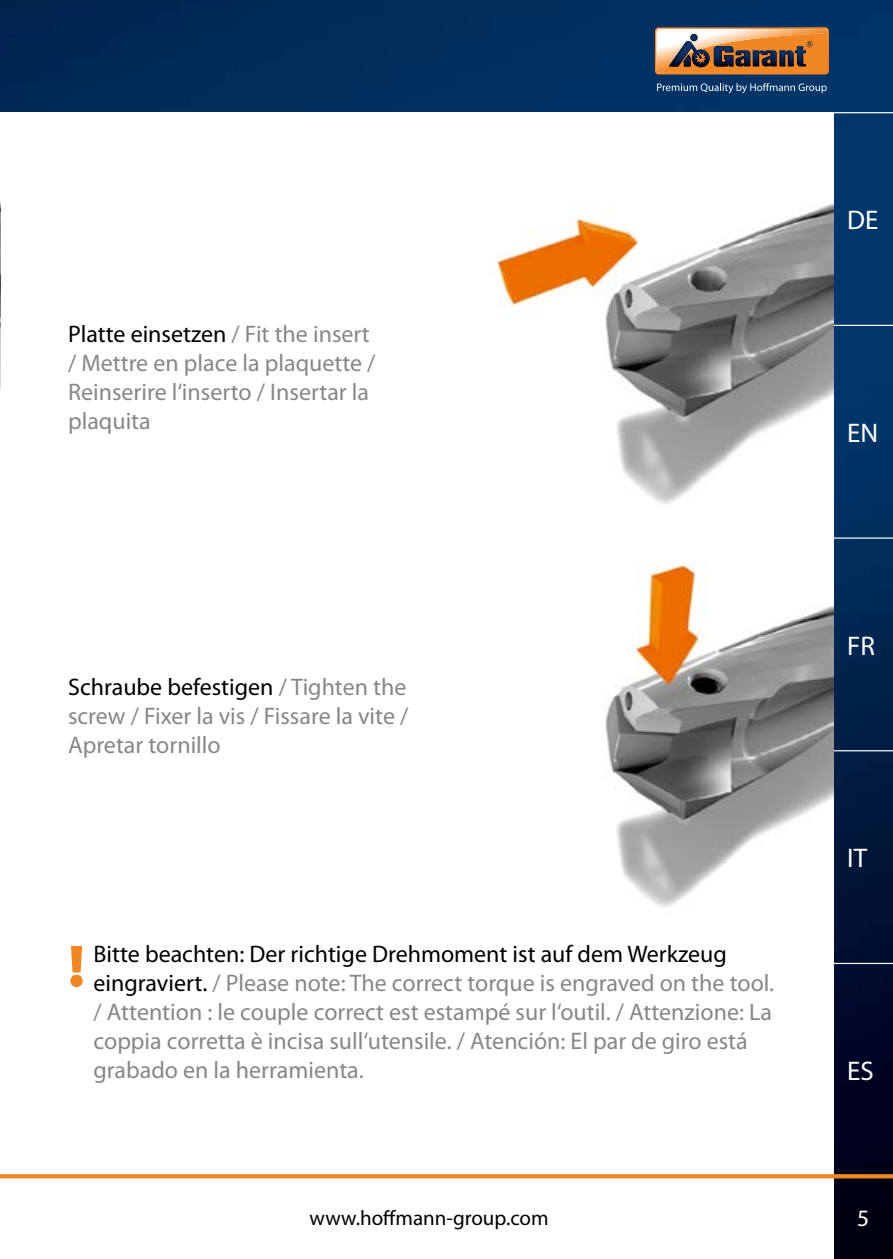
<style>
.page{position:relative;width:893px;height:1259px;background:#fff}
.page>*{position:absolute;margin:0;border:0;box-sizing:border-box;transform-origin:0 0}
.t1{font:900 60px "Myriad Pro";color:#f18624}
.t2{font:27px "Myriad Pro";color:#fff}
.Text{font:24px/28.8px "Myriad Pro";color:#878786}
.t3{font:23.4px "Myriad Pro";color:#fff}
.t4{font:21px "Myriad Pro";color:#000}
.s1{color:#000}
</style>
<div class="page">
<img style="left:0;top:0;width:893px;height:1259px">
<div style="left:0;top:112px;width:834px;height:1147px;background:#fff"></div>
<div style="left:655px;top:27px;width:174px;height:48px;background:#f18624;border-radius:4px"></div>
<svg style="left:657px;top:83px;width:170px;height:10px;background:#375e86"></svg>
<img style="left:656px;top:28px;width:172px;height:43px">
<img style="left:657px;top:29px;width:170px;height:4px">
<svg style="left:657px;top:33px;width:170px;height:40px"></svg>
<hr style="left:834px;top:112px;width:59px;height:1px;background:#fff">
<hr style="left:834px;top:325px;width:59px;height:1px;background:#fff">
<hr style="left:834px;top:537px;width:59px;height:2px;background:#fff">
<hr style="left:834px;top:750px;width:59px;height:1px;background:#fff">
<hr style="left:834px;top:963px;width:59px;height:1px;background:#fff">
<svg style="left:0;top:1174px;width:893px;height:4px;background:#f0892b"></svg>
<img style="left:0;top:202px;width:1px;height:189px">
<img style="left:497px;top:204px;width:337px;height:703px">
<p class="Text" style="left:68px;top:320px;width:309px"><span class="s1">Platte einsetzen</span> / Fit the insert / Mettre en place la plaquette /<br>Reinserire l‘inserto / Insertar la plaquita</p>
<p class="t2" style="left:847px;top:205px;width:33px">DE</p>
<p class="t2" style="left:847px;top:418px;width:33px">EN</p>
<p class="Text" style="left:68px;top:673px;width:342px;text-align:justify"><span class="s1">Schraube befestigen</span> / Tighten the screw / Fixer la vis / Fissare la vite / Apretar tornillo</p>
<p class="t1" style="left:68px;top:932px;width:19px">!</p>
<p class="Text" style="left:94px;top:940px;width:682px"><span class="s1">Bitte beachten: Der richtige Drehmoment ist auf dem Werkzeug eingraviert.</span> / Please note: The correct torque is engraved on the tool. / Attention : le couple correct est estampé sur l‘outil. / Attenzione: La coppia corretta è incisa sull‘utensile. / Atención: El par de giro está grabado en la herramienta.</p>
<p class="t2" style="left:847px;top:631px;width:29px">FR</p>
<p class="t2" style="left:847px;top:843px;width:21px">IT</p>
<p class="t2" style="left:847px;top:1056px;width:28px">ES</p>
<p class="t4" style="left:310px;top:1206px;width:240px">www.hoffmann-group.com</p>
<p class="t3" style="left:857px;top:1205px;width:14px">5</p>
</div>
